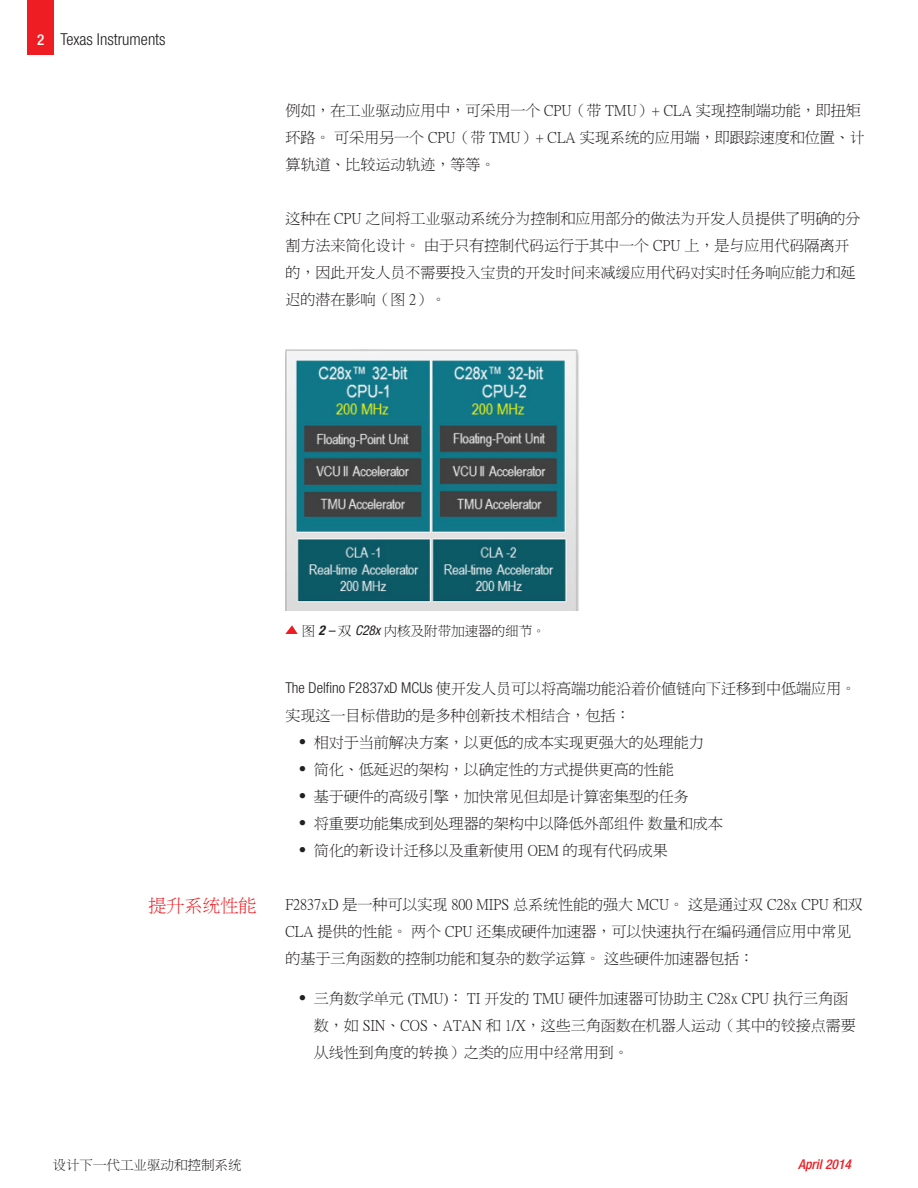
<style>
.page{position:relative;width:918px;height:1188px;background:#fff}
.page>*{position:absolute;margin:0;border:0;box-sizing:border-box;transform-origin:0 0}
.t1{font:18px "P Ming Li U";color:#ee1d23}
.t2{font:300 condensed 16.5px "Helvetica Neue LT Std";color:#231f20}
.t3{font:15px/27px "P Ming Li U";color:#231f20}
.t4{font:13.5px "P Ming Li U";color:#231f20}
.t5{font:italic 500 condensed 13.5px "Helvetica Neue LT Std";color:#ee1d23}
.s1{font-weight:500;font-size:15px;color:#fff}
.s2{font-family:"Helvetica Neue LT Std";font-weight:700;font-style:italic;font-stretch:condensed}
.s3{font-family:"Helvetica Neue LT Std";font-style:italic;font-stretch:condensed}
.s4{font-family:"Helvetica Neue LT Std";font-weight:300;font-stretch:condensed}
</style>
<div class="page">
<div style="left:27px;top:0;width:27px;height:54px;background:#ee1d23"></div>
<img style="left:285px;top:350px;width:294px;height:261px">
<svg style="left:285px;top:625px;width:13px;height:9px"></svg>
<p class="t2" style="left:37px;top:30px;width:130px"><span class="s1">2</span> Texas Instruments</p>
<p class="t3" style="left:285px;top:96px;width:581px">例如，在工业驱动应用中，可采用一个 CPU（带 TMU）+ CLA 实现控制端功能，即扭矩环路。 可采用另一个 CPU（带 TMU）+ CLA 实现系统的应用端，即跟踪速度和位置、计算轨道、比较运动轨迹，等等。</p>
<p class="t3" style="left:285px;top:204px;width:579px">这种在 CPU 之间将工业驱动系统分为控制和应用部分的做法为开发人员提供了明确的分割方法来简化设计。 由于只有控制代码运行于其中一个 CPU 上，是与应用代码隔离开的，因此开发人员不需要投入宝贵的开发时间来减缓应用代码对实时任务响应能力和延迟的潜在影响（图 2）。</p>
<p class="t1" style="left:148px;top:895px;width:109px">提升系统性能</p>
<p class="t4" style="left:302px;top:622px;width:245px">图 <span class="s2">2</span> <span class="s3">–</span> 双 <span class="s3">C28x</span> 内核及附带加速器的细节。</p>
<p class="t3" style="left:285px;top:674px;width:572px"><span class="s4">The Delfino F2837xD MCUs</span> 使开发人员可以将高端功能沿着价值链向下迁移到中低端应用。实现这一目标借助的是多种创新技术相结合，包括：</p>
<p class="t3" style="left:299px;top:728px;width:407px"><span class="s4">•</span> 相对于当前解决方案，以更低的成本实现更强大的处理能力</p>
<p class="t3" style="left:299px;top:755px;width:377px"><span class="s4">•</span> 简化、低延迟的架构，以确定性的方式提供更高的性能</p>
<p class="t3" style="left:299px;top:782px;width:392px"><span class="s4">•</span> 基于硬件的高级引擎，加快常见但却是计算密集型的任务</p>
<p class="t3" style="left:299px;top:809px;width:425px"><span class="s4">•</span> 将重要功能集成到处理器的架构中以降低外部组件 数量和成本</p>
<p class="t3" style="left:299px;top:836px;width:371px"><span class="s4">•</span> 简化的新设计迁移以及重新使用 OEM 的现有代码成果</p>
<p class="t3" style="left:285px;top:890px;width:579px">F2837xD 是一种可以实现 800 MIPS 总系统性能的强大 MCU。 这是通过双 C28x CPU 和双<br>CLA 提供的性能。 两个 CPU 还集成硬件加速器，可以快速执行在编码通信应用中常见的基于三角函数的控制功能和复杂的数学运算。 这些硬件加速器包括：</p>
<p class="t3" style="left:314px;top:984px;width:544px;text-indent:-15px"><span class="s4">•</span> 三角数学单元 (TMU)： TI 开发的 TMU 硬件加速器可协助主 C28x CPU 执行三角函数，如 SIN、COS、ATAN 和 1/X，这些三角函数在机器人运动（其中的铰接点需要从线性到角度的转换）之类的应用中经常用到。</p>
<p class="t4" style="left:53px;top:1157px;width:191px">设计下一代工业驱动和控制系统</p>
<p class="t5" style="left:798px;top:1156px;width:54px">April 2014</p>
</div>
